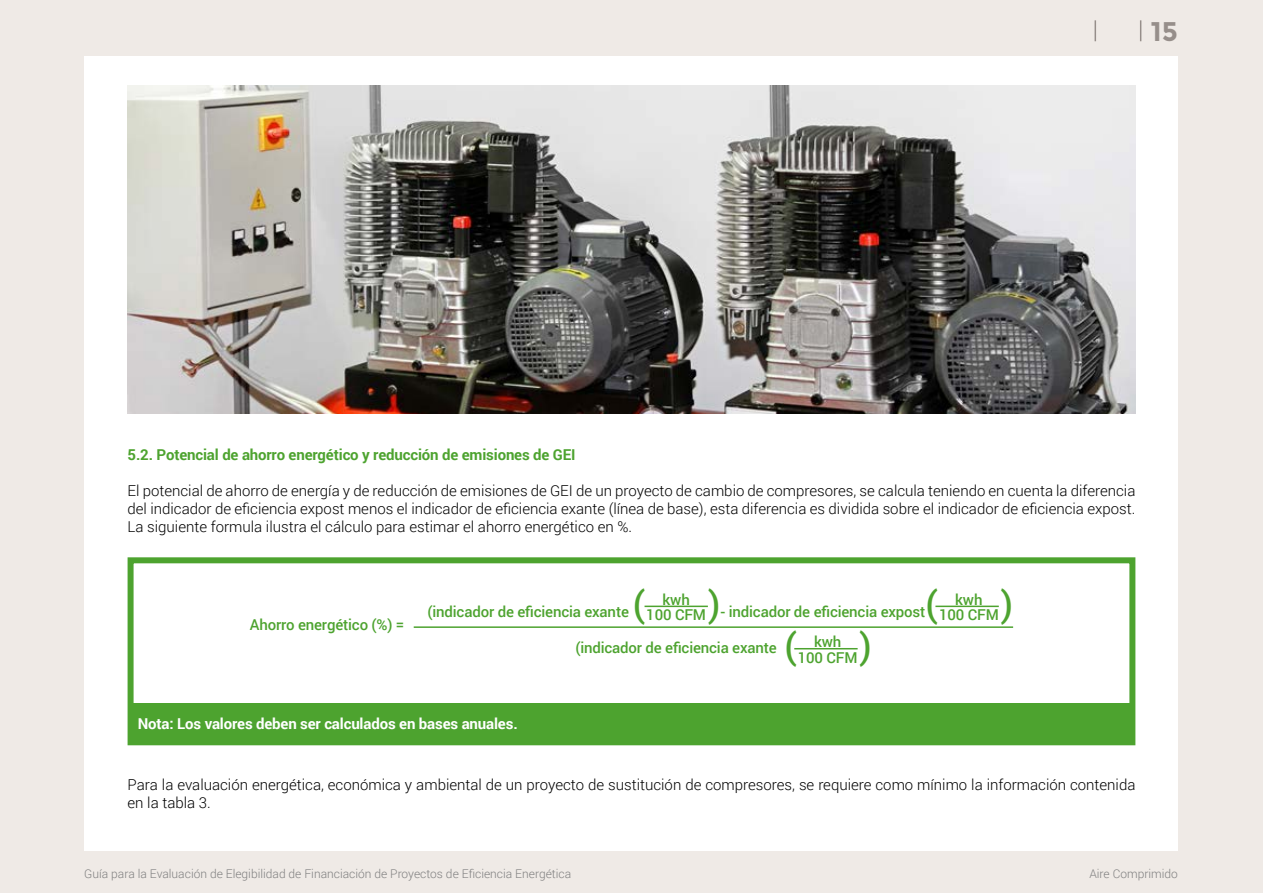
<style>
.page{position:relative;width:1263px;height:893px;background:#efeae6}
.page>*{position:absolute;margin:0;border:0;box-sizing:border-box;transform-origin:0 0}
.t1{font:500 36px "Roboto";color:#4da32f}
.t2{font:700 27px "Montserrat";color:#968e8a}
.t3{font:300 15px/18px "Roboto";color:#000;text-align:justify}
.t4{font:500 15px "Roboto";letter-spacing:-.01em;color:#4da32f}
.t5{font:700 15px "Roboto";letter-spacing:-.01em;color:#4da32f}
.t6{font:700 15px "Roboto";letter-spacing:-.01em;color:#fff}
.t7{font:300 12px "Roboto";color:#808080}
</style>
<div class="page">
<svg style="left:1140px;top:20px;width:1px;height:21px"></svg>
<hr style="left:1094px;top:20px;width:2px;height:21px;background:#968e8a">
<div style="left:84px;top:56px;width:1094px;height:794px;background:#fff"></div>
<img style="left:128px;top:85px;width:1007px;height:329px">
<div style="left:128px;top:557px;width:1007px;height:188px;border:6px solid #4da32f"></div>
<hr style="left:414px;top:626px;width:599px;height:2px;background:#4da32f">
<hr style="left:644px;top:606px;width:64px;height:1px;background:#4da32f">
<hr style="left:935px;top:606px;width:64px;height:1px;background:#4da32f">
<hr style="left:794px;top:648px;width:64px;height:1px;background:#4da32f">
<div style="left:130px;top:703px;width:1003px;height:41px;background:#4da32f"></div>
<h2 class="t2" style="left:1151px;top:16px;width:28px">15</h2>
<p class="t5" style="left:128px;top:444px;width:450px">5.2. Potencial de ahorro energético y reducción de emisiones de GEI</p>
<p class="t3" style="left:128px;top:481px;width:1009px">El potencial de ahorro de energía y de reducción de emisiones de GEI de un proyecto de cambio de compresores, se calcula teniendo en cuenta la diferencia del indicador de eficiencia expost menos el indicador de eficiencia exante (línea de base), esta diferencia es dividida sobre el indicador de eficiencia expost.<br>La siguiente formula ilustra el cálculo para estimar el ahorro energético en %.</p>
<p class="t4" style="left:250px;top:614px;width:156px">Ahorro energético (%) =</p>
<h1 class="t1" style="left:633px;top:579px;width:14px">(</h1>
<h1 class="t1" style="left:925px;top:579px;width:14px">(</h1>
<p class="t4" style="left:662px;top:589px;width:29px">kwh</p>
<p class="t4" style="left:955px;top:589px;width:29px">kwh</p>
<p class="t4" style="left:427px;top:601px;width:203px">(indicador de eficiencia exante</p>
<p class="t4" style="left:720px;top:601px;width:207px">- indicador de eficiencia expost</p>
<p class="t4" style="left:646px;top:604px;width:61px">100 CFM</p>
<p class="t4" style="left:939px;top:604px;width:61px">100 CFM</p>
<h1 class="t1" style="left:784px;top:621px;width:14px">(</h1>
<p class="t4" style="left:575px;top:637px;width:203px">(indicador de eficiencia exante</p>
<p class="t4" style="left:814px;top:631px;width:29px">kwh</p>
<p class="t4" style="left:798px;top:647px;width:61px">100 CFM</p>
<p class="t6" style="left:138px;top:713px;width:381px">Nota: Los valores deben ser calculados en bases anuales.</p>
<p class="t3" style="left:128px;top:775px;width:1009px">Para la evaluación energética, económica y ambiental de un proyecto de sustitución de compresores, se requiere como mínimo la información contenida en la tabla 3.</p>
<p class="t7" style="left:84px;top:866px;width:488px">Guía para la Evaluación de Elegibilidad de Financiación de Proyectos de Eficiencia Energética</p>
<p class="t7" style="left:1089px;top:866px;width:90px">Aire Comprimido</p>
</div>
